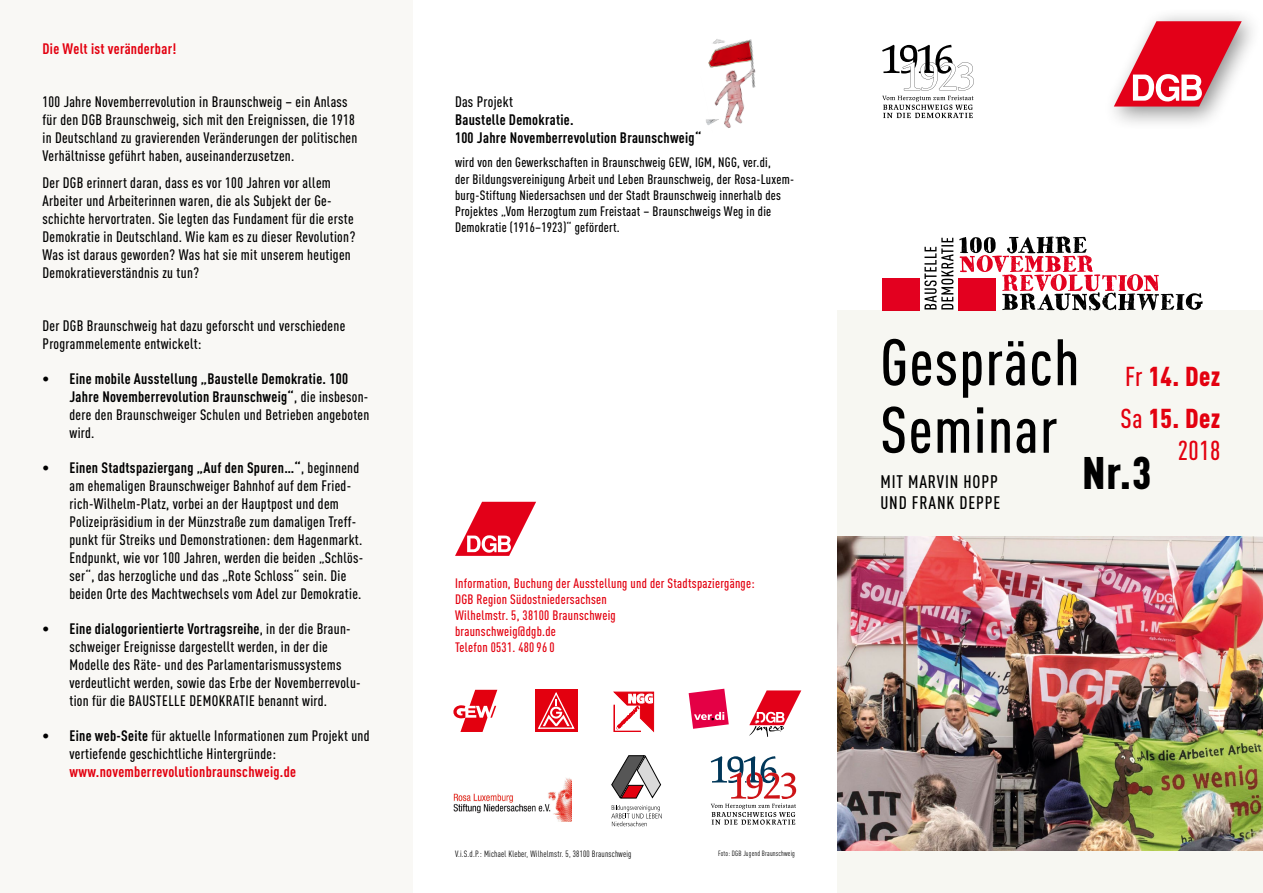
<style>
.page{position:relative;width:1263px;height:893px;background:#fff}
.page>*{position:absolute;margin:0;border:0;box-sizing:border-box;transform-origin:0 0}
.t1{font:500 condensed 64.5px/67.5px "DIN Pro";letter-spacing:.02em;color:#000}
.t2{font:900 condensed 45px "DIN Pro";color:#000}
.t3{font:500 condensed 27px/32.4px "DIN Pro";color:#e3000f;text-align:right}
.t4{font:900 condensed 27px "DIN Pro";color:#e3000f}
.t5{font:500 condensed 18px/21px "DIN Pro";letter-spacing:.05em;color:#000}
.t6{font:500 condensed 15px/18px "DIN Pro";letter-spacing:.02em;color:#000}
.t7{font:700 condensed 15px/18px "DIN Pro";letter-spacing:.02em;color:#000}
.t8{font:700 condensed 15px "DIN Pro";letter-spacing:.02em;color:#e3000f}
.t9{font:500 condensed 13.5px/16.2px "DIN Pro";letter-spacing:.02em;color:#000}
.t10{font:500 condensed 13.5px/16.2px "DIN Pro";letter-spacing:.02em;color:#e3000f}
.t11{font:condensed 9px "DIN Pro";letter-spacing:.02em;color:#000}
.t12{font:condensed 7.5px "DIN Pro";letter-spacing:.02em;color:#000}
.s1{font-weight:500}
.s2{font-weight:700}
.s3{font-weight:900}
</style>
<div class="page">
<div style="left:0;top:0;width:412px;height:893px;background:#f9f8f5"></div>
<svg style="left:453px;top:690px;width:44px;height:42px"></svg>
<svg style="left:613px;top:691px;width:41px;height:41px"></svg>
<div style="left:535px;top:689px;width:43px;height:43px;background:#e3000f"></div>
<svg style="left:537px;top:692px;width:38px;height:37px"></svg>
<svg style="left:689px;top:689px;width:40px;height:40px"></svg>
<div style="left:838px;top:311px;width:425px;height:582px;background:#f7f7f2"></div>
<svg style="left:959px;top:236px;width:243px;height:75px"></svg>
<svg style="left:924px;top:238px;width:29px;height:71px"></svg>
<div style="left:882px;top:278px;width:38px;height:33px;background:#e3001f"></div>
<div style="left:958px;top:278px;width:38px;height:33px;background:#e3001f"></div>
<div style="left:1102px;top:8px;width:161px;height:122px;background:#000;opacity:.45"></div>
<svg style="left:1114px;top:21px;width:128px;height:86px"></svg>
<svg style="left:882px;top:45px;width:92px;height:73px"></svg>
<svg style="left:455px;top:502px;width:81px;height:54px"></svg>
<svg style="left:711px;top:756px;width:85px;height:69px"></svg>
<svg style="left:611px;top:755px;width:51px;height:71px"></svg>
<img style="left:453px;top:778px;width:118px;height:43px">
<svg style="left:749px;top:690px;width:52px;height:47px"></svg>
<img style="left:838px;top:537px;width:425px;height:313px">
<img style="left:715px;top:39px;width:39px;height:25px">
<img style="left:706px;top:64px;width:50px;height:64px">
<svg style="left:708px;top:41px;width:45px;height:26px"></svg>
<p class="t8" style="left:43px;top:40px;width:135px">Die Welt ist veränderbar!</p>
<p class="t6" style="left:43px;top:93px;width:316px">100 Jahre Novemberrevolution in Braunschweig – ein Anlass für den DGB Braunschweig, sich mit den Ereignissen, die 1918 in Deutschland zu gravierenden Veränderungen der politischen Verhältnisse geführt haben, auseinanderzusetzen.</p>
<p class="t6" style="left:43px;top:173px;width:314px">Der DGB erinnert daran, dass es vor 100 Jahren vor allem Arbeiter und Arbeiterinnen waren, die als Subjekt der Ge&shy;schichte hervortraten. Sie legten das Fundament für die erste Demokratie in Deutschland. Wie kam es zu dieser Revolution?<br>Was ist daraus geworden? Was hat sie mit unserem heutigen Demokratieverständnis zu tun?</p>
<p class="t6" style="left:43px;top:316px;width:304px">Der DGB Braunschweig hat dazu geforscht und verschiedene<br>Programmelemente entwickelt:</p>
<p class="t7" style="left:70px;top:369px;width:301px;text-indent:-27px">• Eine mobile Ausstellung „Baustelle Demokratie. 100<br>Jahre Novemberrevolution Braunschweig“<span class="s1">, die insbeson&shy;dere den Braunschweiger Schulen und Betrieben angeboten wird.</span></p>
<p class="t6" style="left:70px;top:458px;width:295px;text-indent:-27px"><span class="s2">• Einen Stadtspaziergang „Auf den Spuren…“</span>, beginnend am ehemaligen Braunschweiger Bahnhof auf dem Fried&shy;rich-Wilhelm-Platz, vorbei an der Hauptpost und dem Polizeipräsidium in der Münzstraße zum damaligen Treff&shy;punkt für Streiks und Demonstrationen: dem Hagenmarkt.<br>Endpunkt, wie vor 100 Jahren, werden die beiden „Schlös&shy;ser“, das herzogliche und das „Rote Schloss“ sein. Die beiden Orte des Machtwechsels vom Adel zur Demokratie.</p>
<p class="t6" style="left:70px;top:619px;width:291px;text-indent:-27px"><span class="s2">• Eine dialogorientierte Vortragsreihe</span>, in der die Braun&shy;schweiger Ereignisse dargestellt werden, in der die Modelle des Räte- und des Parlamentarismussystems verdeutlicht werden, sowie das Erbe der Novemberrevolu&shy;tion für die BAUSTELLE DEMOKRATIE benannt wird.</p>
<p class="t6" style="left:70px;top:726px;width:302px;text-indent:-27px"><span class="s2">• Eine web-Seite</span> für aktuelle Informationen zum Projekt und vertiefende geschichtliche Hintergründe:</p>
<p class="t8" style="left:70px;top:762px;width:228px">www.novemberrevolutionbraunschweig.de</p>
<p class="t6" style="left:455px;top:92px;width:59px">Das Projekt</p>
<p class="t7" style="left:455px;top:110px;width:248px">Baustelle Demokratie.<br>100 Jahre Novemberrevolution Braunschweig“</p>
<p class="t9" style="left:455px;top:154px;width:339px">wird von den Gewerkschaften in Braunschweig GEW, IGM, NGG, ver.di,<br>der Bildungsvereinigung Arbeit und Leben Braunschweig, der Rosa-Luxem&shy;burg-Stiftung Niedersachsen und der Stadt Braunschweig innerhalb des Projektes „Vom Herzogtum zum Freistaat – Braunschweigs Weg in die Demokratie (1916–1923)“ gefördert.</p>
<p class="t10" style="left:455px;top:575px;width:301px">Information, Buchung der Ausstellung und der Stadtspaziergänge:<br>DGB Region Südostniedersachsen<br>Wilhelmstr. 5, 38100 Braunschweig<br>braunschweig@dgb.de<br>Telefon 0531. 480960</p>
<p class="t11" style="left:455px;top:849px;width:178px">V.i.S.d.P.: Michael Kleber, Wilhelmstr. 5, 38100 Braunschweig</p>
<p class="t12" style="left:718px;top:849px;width:78px">Foto: DGB Jugend Braunschweig</p>
<h1 class="t1" style="left:880px;top:328px;width:201px">Gespräch<br>Seminar</h1>
<p class="t5" style="left:880px;top:471px;width:122px">MIT MARVIN HOPP<br>UND FRANK DEPPE</p>
<h3 class="t4" style="left:1125px;top:360px;width:97px"><span class="s1">Fr</span> 14. Dez</h3>
<h3 class="t3" style="left:1120px;top:402px;width:102px">Sa <span class="s3">15. Dez<br></span>2018</h3>
<h2 class="t2" style="left:1082px;top:445px;width:71px">Nr.3</h2>
</div>
